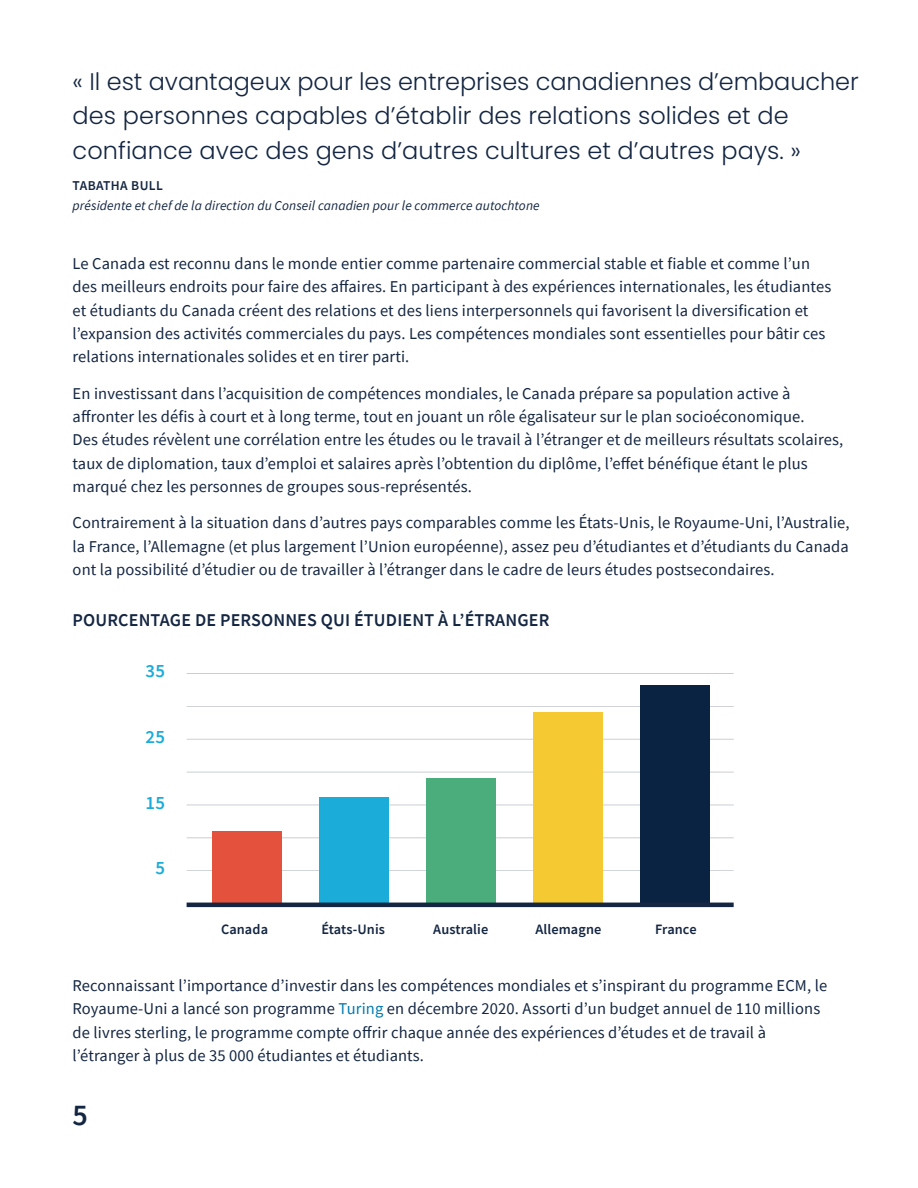
<style>
.page{position:relative;width:918px;height:1188px;background:#fff}
.page>*{position:absolute;margin:0;border:0;box-sizing:border-box;transform-origin:0 0}
.t1{font:600 30px "Source Sans Pro";color:#142642}
.t2{font:300 24px/34.5px "Poppins";letter-spacing:.005em;color:#142642}
.t3{font:600 18.75px "Source Sans Pro";color:#1bacda}
.t4{font:600 18px "Source Sans Pro";letter-spacing:.01em;color:#142642}
.t5{font:16.5px/23.2px "Source Sans Pro";letter-spacing:.01em;color:#142642}
.t6{font:600 14.25px "Source Sans Pro";letter-spacing:.01em;color:#142642}
.t7{font:italic 13.5px "Source Sans Pro";letter-spacing:.01em;color:#142642}
.t8{font:600 13.5px "Source Sans Pro";letter-spacing:.03em;color:#142642}
.s1{color:#007aaf}
</style>
<div class="page">
<hr style="left:187px;top:870px;width:547px;height:1px;background:#142642">
<hr style="left:187px;top:838px;width:547px;height:1px;background:#142642">
<hr style="left:187px;top:805px;width:547px;height:1px;background:#142642">
<hr style="left:187px;top:772px;width:547px;height:1px;background:#142642">
<hr style="left:187px;top:739px;width:547px;height:1px;background:#142642">
<hr style="left:187px;top:706px;width:547px;height:1px;background:#142642">
<hr style="left:187px;top:673px;width:547px;height:1px;background:#142642">
<div style="left:212px;top:832px;width:70px;height:72px;background:#e4523e"></div>
<div style="left:319px;top:797px;width:70px;height:107px;background:#1bacda"></div>
<div style="left:426px;top:778px;width:70px;height:126px;background:#4cad7c"></div>
<div style="left:533px;top:712px;width:70px;height:192px;background:#f4c931"></div>
<div style="left:640px;top:685px;width:69px;height:219px;background:#0a2342"></div>
<hr style="left:187px;top:903px;width:547px;height:4px;background:#142642">
<h2 class="t2" style="left:73px;top:64px;width:788px">« Il est avantageux pour les entreprises canadiennes d’embaucher des personnes capables d’établir des relations solides et de confiance avec des gens d’autres cultures et d’autres pays. »</h2>
<p class="t8" style="left:73px;top:177px;width:92px">TABATHA BULL</p>
<p class="t7" style="left:73px;top:197px;width:469px">présidente et chef de la direction du Conseil canadien pour le commerce autochtone</p>
<p class="t5" style="left:73px;top:252px;width:760px">Le Canada est reconnu dans le monde entier comme partenaire commercial stable et fiable et comme l’un des meilleurs endroits pour faire des affaires. En participant à des expériences internationales, les étudiantes et étudiants du Canada créent des relations et des liens interpersonnels qui favorisent la diversification et l’expansion des activités commerciales du pays. Les compétences mondiales sont essentielles pour bâtir ces relations internationales solides et en tirer parti.</p>
<p class="t5" style="left:73px;top:382px;width:772px">En investissant dans l’acquisition de compétences mondiales, le Canada prépare sa population active à affronter les défis à court et à long terme, tout en jouant un rôle égalisateur sur le plan socioéconomique.<br>Des études révèlent une corrélation entre les études ou le travail à l’étranger et de meilleurs résultats scolaires, taux de diplomation, taux d’emploi et salaires après l’obtention du diplôme, l’effet bénéfique étant le plus marqué chez les personnes de groupes sous-représentés.</p>
<p class="t5" style="left:73px;top:511px;width:779px;text-align:justify">Contrairement à la situation dans d’autres pays comparables comme les États-Unis, le Royaume-Uni, l’Australie, la France, l’Allemagne (et plus largement l’Union européenne), assez peu d’étudiantes et d’étudiants du Canada ont la possibilité d’étudier ou de travailler à l’étranger dans le cadre de leurs études postsecondaires.</p>
<p class="t4" style="left:73px;top:608px;width:478px">POURCENTAGE DE PERSONNES QUI ÉTUDIENT À L’ÉTRANGER</p>
<p class="t3" style="left:146px;top:659px;width:21px">35</p>
<p class="t3" style="left:146px;top:724px;width:21px">25</p>
<p class="t3" style="left:146px;top:790px;width:21px">15</p>
<p class="t3" style="left:155px;top:856px;width:11px">5</p>
<p class="t6" style="left:221px;top:920px;width:49px">Canada</p>
<p class="t6" style="left:322px;top:920px;width:65px">États-Unis</p>
<p class="t6" style="left:433px;top:920px;width:57px">Australie</p>
<p class="t6" style="left:535px;top:920px;width:68px">Allemagne</p>
<p class="t6" style="left:655px;top:920px;width:43px">France</p>
<p class="t5" style="left:73px;top:974px;width:756px">Reconnaissant l’importance d’investir dans les compétences mondiales et s’inspirant du programme ECM, le Royaume-Uni a lancé son programme <span class="s1">Turing</span> en décembre 2020. Assorti d’un budget annuel de 110 millions de livres sterling, le programme compte offrir chaque année des expériences d’études et de travail à l’étranger à plus de 35 000 étudiantes et étudiants.</p>
<h1 class="t1" style="left:73px;top:1096px;width:17px">5</h1>
</div>
